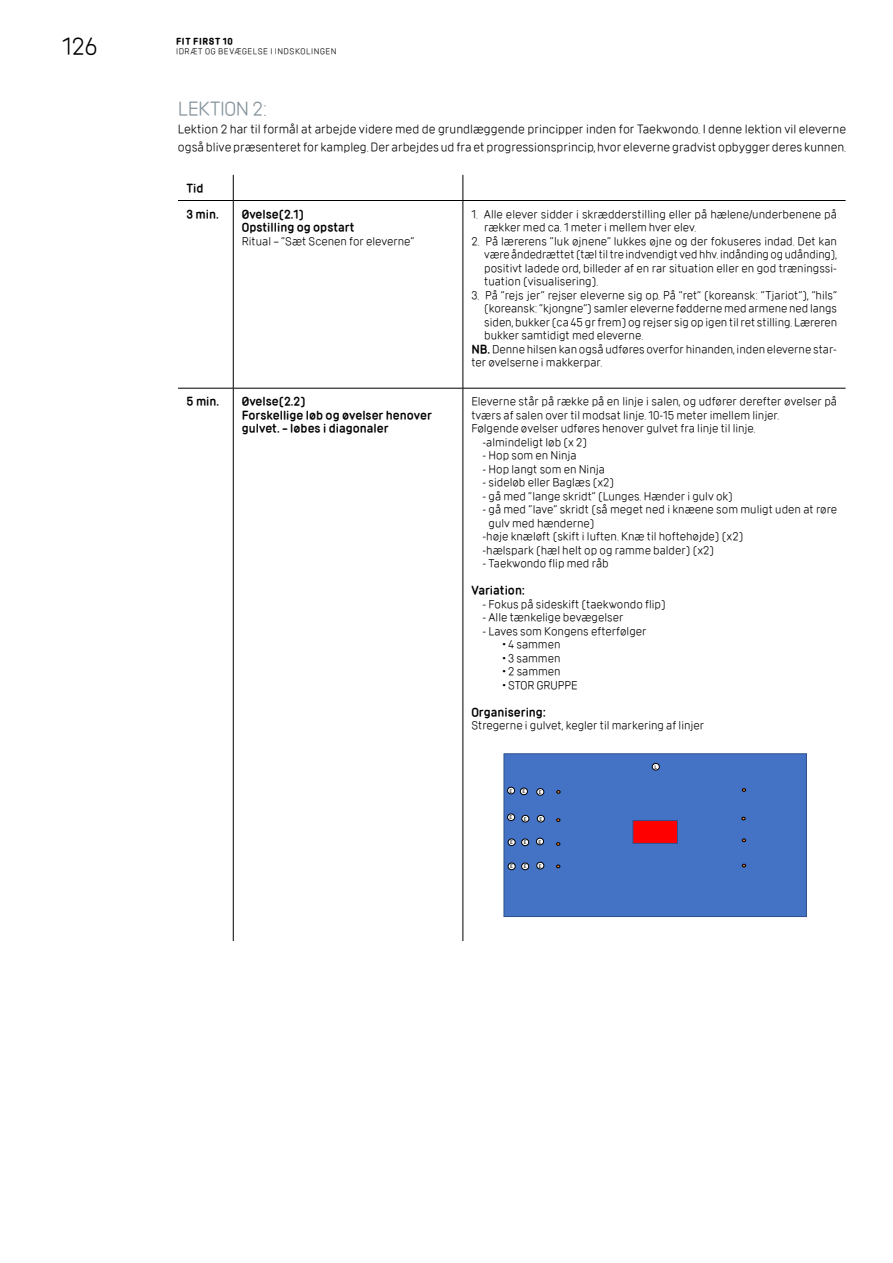
<style>
.page{position:relative;width:893px;height:1263px;background:#fff}
.page>*{position:absolute;margin:0;border:0;box-sizing:border-box;transform-origin:0 0}
.t1{font:24px "DIF";color:#000}
.t2{font:19.5px "DIF";letter-spacing:-.02em;color:#83929b}
.t3{font:12.3px/18px "DIF";color:#000}
.t4{font:11.55px/13.5px "DIF";color:#000}
.t5{font:600 11.55px/13.5px "DIF";color:#000}
.t6{font:8.4px "DIF";letter-spacing:.065em;color:#000}
.t7{font:700 8.4px "DIF";letter-spacing:.07em;color:#000}
.t8{font:6px "Calibri";color:#000}
.s1{font-weight:600}
</style>
<div class="page">
<svg style="left:233px;top:175px;width:1px;height:25px"></svg>
<svg style="left:463px;top:175px;width:1px;height:25px"></svg>
<hr style="left:178px;top:200px;width:55px;height:1px;background:#000">
<hr style="left:233px;top:200px;width:230px;height:1px;background:#000">
<hr style="left:233px;top:201px;width:1px;height:187px;background:#000">
<hr style="left:463px;top:200px;width:383px;height:1px;background:#000">
<hr style="left:463px;top:201px;width:1px;height:187px;background:#000">
<hr style="left:178px;top:388px;width:55px;height:1px;background:#000">
<hr style="left:233px;top:388px;width:230px;height:1px;background:#000">
<hr style="left:233px;top:388px;width:1px;height:553px;background:#000">
<hr style="left:463px;top:388px;width:383px;height:1px;background:#000">
<hr style="left:463px;top:388px;width:1px;height:553px;background:#000">
<div style="left:504px;top:754px;width:302px;height:162px;background:#4472c4"></div>
<div style="left:504px;top:753px;width:303px;height:164px;border:1px solid #2f528f"></div>
<div style="left:633px;top:820px;width:44px;height:23px;background:#f00"></div>
<div style="left:633px;top:820px;width:45px;height:23px;border:1px solid #2f528f"></div>
<div style="left:652px;top:763px;width:7px;height:7px;background:#fff;border-radius:50%"></div>
<div style="left:652px;top:763px;width:7px;height:7px;border:1px solid #000;border-radius:50%"></div>
<div style="left:537px;top:789px;width:7px;height:6px;background:#fff;border-radius:50%"></div>
<div style="left:537px;top:788px;width:7px;height:7px;border:1px solid #000;border-radius:50%"></div>
<div style="left:536px;top:838px;width:8px;height:7px;background:#fff;border-radius:50%"></div>
<div style="left:536px;top:838px;width:8px;height:7px;border:1px solid #000;border-radius:50%"></div>
<div style="left:537px;top:815px;width:7px;height:7px;background:#fff;border-radius:50%"></div>
<div style="left:537px;top:815px;width:8px;height:7px;border:1px solid #000;border-radius:50%"></div>
<div style="left:522px;top:839px;width:7px;height:7px;background:#fff;border-radius:50%"></div>
<div style="left:521px;top:839px;width:8px;height:7px;border:1px solid #000;border-radius:50%"></div>
<div style="left:537px;top:862px;width:7px;height:7px;background:#fff;border-radius:50%"></div>
<div style="left:537px;top:862px;width:7px;height:7px;border:1px solid #000;border-radius:50%"></div>
<div style="left:507px;top:787px;width:8px;height:7px;background:#fff;border-radius:50%"></div>
<div style="left:507px;top:787px;width:8px;height:7px;border:1px solid #000;border-radius:50%"></div>
<div style="left:522px;top:815px;width:7px;height:7px;background:#fff;border-radius:50%"></div>
<div style="left:522px;top:815px;width:7px;height:7px;border:1px solid #000;border-radius:50%"></div>
<div style="left:508px;top:863px;width:7px;height:7px;background:#fff;border-radius:50%"></div>
<div style="left:508px;top:863px;width:7px;height:7px;border:1px solid #000;border-radius:50%"></div>
<div style="left:522px;top:863px;width:7px;height:7px;background:#fff;border-radius:50%"></div>
<div style="left:521px;top:863px;width:8px;height:7px;border:1px solid #000;border-radius:50%"></div>
<div style="left:508px;top:839px;width:7px;height:6px;background:#fff;border-radius:50%"></div>
<div style="left:508px;top:839px;width:7px;height:7px;border:1px solid #000;border-radius:50%"></div>
<div style="left:507px;top:814px;width:8px;height:6px;background:#fff;border-radius:50%"></div>
<div style="left:507px;top:814px;width:8px;height:7px;border:1px solid #000;border-radius:50%"></div>
<div style="left:520px;top:788px;width:7px;height:7px;background:#fff;border-radius:50%"></div>
<div style="left:520px;top:788px;width:8px;height:7px;border:1px solid #000;border-radius:50%"></div>
<svg style="left:742px;top:788px;width:4px;height:3px"></svg>
<svg style="left:556px;top:818px;width:4px;height:4px"></svg>
<svg style="left:556px;top:842px;width:4px;height:3px"></svg>
<svg style="left:556px;top:865px;width:4px;height:3px"></svg>
<svg style="left:742px;top:839px;width:4px;height:3px"></svg>
<svg style="left:742px;top:864px;width:4px;height:3px"></svg>
<h1 class="t1" style="left:62px;top:32px;width:37px">126</h1>
<p class="t6" style="left:176px;top:47px;width:162px">IDRÆT OG BEVÆGELSE I INDSKOLINGEN</p>
<p class="t7" style="left:176px;top:36px;width:58px">FIT FIRST 10</p>
<h2 class="t2" style="left:178px;top:97px;width:91px">LEKTION 2:</h2>
<p class="t3" style="left:178px;top:120px;width:670px">Lektion 2 har til formål at arbejde videre med de grundlæggende principper inden for Taekwondo. I denne lektion vil eleverne også blive præsenteret for kampleg. Der arbejdes ud fra et progressionsprincip, hvor eleverne gradvist opbygger deres kunnen.</p>
<p class="t5" style="left:186px;top:182px;width:19px">Tid</p>
<p class="t5" style="left:186px;top:207px;width:34px">3 min.</p>
<p class="t5" style="left:242px;top:207px;width:114px">Øvelse(2.1)<br>Opstilling og opstart</p>
<p class="t4" style="left:242px;top:234px;width:174px">Ritual – ”Sæt Scenen for eleverne”</p>
<p class="t4" style="left:484px;top:207px;width:354px;text-indent:-13px">1. Alle elever sidder i skrædderstilling eller på hælene/underbenene på rækker med ca. 1 meter i mellem hver elev.</p>
<p class="t4" style="left:484px;top:234px;width:354px;text-align:justify;text-indent:-13px">2. På lærerens ”luk øjnene” lukkes øjne og der fokuseres indad. Det kan være åndedrættet (tæl til tre indvendigt ved hhv. indånding og udånding), positivt ladede ord, billeder af en rar situation eller en god træningssi&shy;tuation (visualisering).</p>
<p class="t4" style="left:471px;top:288px;width:367px">3. På ”rejs jer” rejser eleverne sig op. På ”ret” (koreansk: ”Tjariot”), ”hils”</p>
<p class="t4" style="left:484px;top:302px;width:354px">(koreansk: ”kjongne”) samler eleverne fødderne med armene ned langs</p>
<p class="t4" style="left:484px;top:315px;width:355px">siden, bukker (ca 45 gr frem) og rejser sig op igen til ret stilling. Læreren</p>
<p class="t4" style="left:484px;top:329px;width:160px">bukker samtidigt med eleverne.</p>
<p class="t4" style="left:471px;top:342px;width:367px"><span class="s1">NB.</span> Denne hilsen kan også udføres overfor hinanden, inden eleverne star-</p>
<p class="t4" style="left:471px;top:356px;width:132px">ter øvelserne i makkerpar.</p>
<p class="t5" style="left:186px;top:395px;width:34px">5 min.</p>
<p class="t5" style="left:242px;top:395px;width:192px">Øvelse(2.2)<br>Forskellige løb og øvelser henover gulvet. – løbes i diagonaler</p>
<p class="t4" style="left:471px;top:395px;width:367px">Eleverne står på række på en linje i salen, og udfører derefter øvelser på</p>
<p class="t4" style="left:471px;top:408px;width:309px">tværs af salen over til modsat linje. 10-15 meter imellem linjer.</p>
<p class="t4" style="left:471px;top:422px;width:285px">Følgende øvelser udføres henover gulvet fra linje til linje.</p>
<p class="t4" style="left:482px;top:435px;width:106px">-almindeligt løb (x 2)</p>
<p class="t4" style="left:482px;top:449px;width:96px">- Hop som en Ninja</p>
<p class="t4" style="left:482px;top:462px;width:124px">- Hop langt som en Ninja</p>
<p class="t4" style="left:482px;top:476px;width:133px">- sideløb eller Baglæs (x2)</p>
<p class="t4" style="left:482px;top:489px;width:252px">- gå med ”lange skridt” (Lunges. Hænder i gulv ok)</p>
<p class="t4" style="left:482px;top:503px;width:356px">- gå med ”lave” skridt (så meget ned i knæene som muligt uden at røre</p>
<p class="t4" style="left:488px;top:516px;width:108px">gulv med hænderne)</p>
<p class="t4" style="left:482px;top:530px;width:262px">-høje knæløft (skift i luften. Knæ til hoftehøjde) (x2)</p>
<p class="t4" style="left:482px;top:543px;width:233px">-hælspark (hæl helt op og ramme balder) (x2)</p>
<p class="t4" style="left:482px;top:557px;width:128px">- Taekwondo flip med råb</p>
<p class="t5" style="left:471px;top:584px;width:55px">Variation:</p>
<p class="t4" style="left:482px;top:597px;width:185px">- Fokus på sideskift (taekwondo flip)</p>
<p class="t4" style="left:482px;top:611px;width:142px">- Alle tænkelige bevægelser</p>
<p class="t4" style="left:482px;top:624px;width:166px">- Laves som Kongens efterfølger</p>
<p class="t4" style="left:502px;top:638px;width:59px">• 4 sammen</p>
<p class="t4" style="left:502px;top:651px;width:60px">• 3 sammen</p>
<p class="t4" style="left:502px;top:665px;width:60px">• 2 sammen</p>
<p class="t4" style="left:502px;top:678px;width:77px">• STOR GRUPPE</p>
<p class="t5" style="left:471px;top:705px;width:76px">Organisering:</p>
<p class="t4" style="left:471px;top:719px;width:234px">Stregerne i gulvet, kegler til markering af linjer</p>
<p class="t8" style="left:654px;top:763px;width:4px">L</p>
<p class="t8" style="left:539px;top:788px;width:4px">E</p>
<p class="t8" style="left:510px;top:786px;width:4px">E</p>
<p class="t8" style="left:522px;top:787px;width:4px">E</p>
<p class="t8" style="left:522px;top:818px;width:4px">E</p>
<p class="t8" style="left:510px;top:813px;width:4px">E</p>
<p class="t8" style="left:524px;top:815px;width:4px">E</p>
<p class="t8" style="left:539px;top:815px;width:4px">E</p>
<p class="t8" style="left:510px;top:838px;width:4px">E</p>
<p class="t8" style="left:524px;top:838px;width:4px">E</p>
<p class="t8" style="left:538px;top:837px;width:4px">E</p>
<p class="t8" style="left:510px;top:862px;width:4px">E</p>
<p class="t8" style="left:524px;top:862px;width:4px">E</p>
<p class="t8" style="left:539px;top:861px;width:4px">E</p>
</div>
